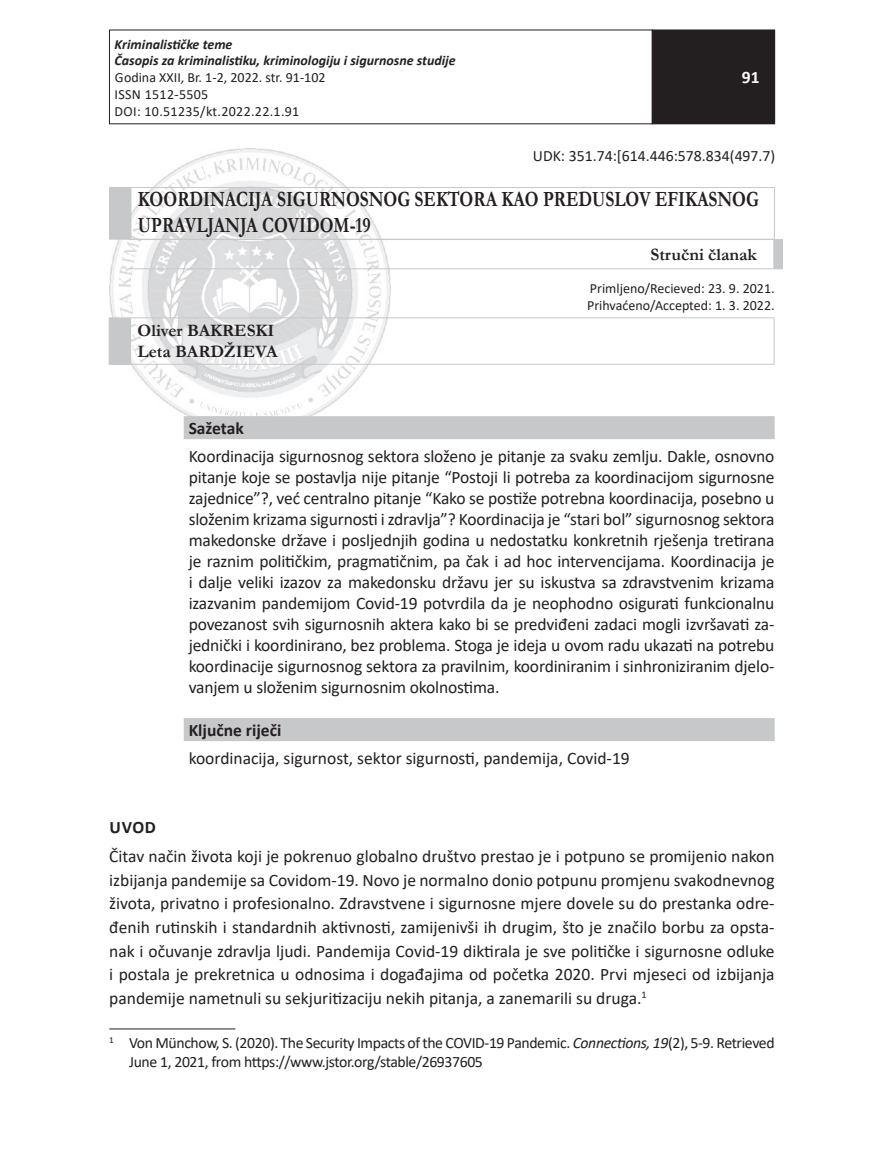
<style>
.page{position:relative;width:874px;height:1166px;background:#fff}
.page>*{position:absolute;margin:0;border:0;box-sizing:border-box;transform-origin:0 0}
.t1{font:700 21.88px/26.2px "Garamond";color:#231f20;scale:.8 1}
.t2{font:17.5px/21px "Calibri";color:#231f20;text-align:justify}
.t3{font:700 17.5px "Garamond";color:#231f20}
.t4{font:700 17.5px "Calibri";color:#231f20}
.t5{font:700 17.5px "Calibri";color:#fff}
.Fusnote{font:15.75px/18.9px "Calibri";letter-spacing:-.025em;color:#231f20}
.Fusnote-2{font:15.75px "Calibri";color:#231f20}
.t6{font:14px "Calibri";color:#231f20}
.t7{font:italic 700 14px "Calibri";color:#231f20}
.t8{font:14px "Calibri";letter-spacing:.02em;color:#231f20}
.s1{font-style:italic}
</style>
<div class="page">
<div style="left:651px;top:30px;width:123px;height:94px;background:#231f20"></div>
<div style="left:651px;top:30px;width:123px;height:94px;border:1px solid #231f20"></div>
<img style="left:109px;top:149px;width:282px;height:283px">
<svg style="left:184px;top:416px;width:590px;height:325px"></svg>
<hr style="left:109px;top:1028px;width:126px;height:1px;background:#231f20">
<div style="left:109px;top:187px;width:22px;height:52px;background:#c7c8ca"></div>
<hr style="left:131px;top:187px;width:643px;height:1px;background:#c7c8ca">
<hr style="left:131px;top:188px;width:1px;height:51px;background:#c7c8ca">
<hr style="left:773px;top:188px;width:1px;height:51px;background:#c7c8ca">
<svg style="left:109px;top:239px;width:21px;height:1px"></svg>
<div style="left:109px;top:318px;width:21px;height:46px;background:#c7c8ca"></div>
<svg style="left:109px;top:317px;width:21px;height:1px"></svg>
<hr style="left:130px;top:317px;width:644px;height:1px;background:#c7c8ca">
<hr style="left:130px;top:318px;width:1px;height:46px;background:#c7c8ca">
<hr style="left:773px;top:318px;width:1px;height:46px;background:#c7c8ca">
<svg style="left:109px;top:364px;width:21px;height:1px"></svg>
<hr style="left:130px;top:364px;width:644px;height:1px;background:#c7c8ca">
<hr style="left:130px;top:239px;width:643px;height:1px;background:#c7c8ca">
<hr style="left:130px;top:268px;width:643px;height:1px;background:#c7c8ca">
<svg style="left:773px;top:239px;width:9px;height:30px"></svg>
<p class="t7" style="left:115px;top:34px;width:119px">Kriminalističke teme</p>
<p class="t7" style="left:115px;top:51px;width:342px">Časopis za kriminalistiku, kriminologiju i sigurnosne studije</p>
<p class="t6" style="left:115px;top:68px;width:212px">Godina XXII, Br. 1-2, 2022. str. 91-102</p>
<p class="t8" style="left:115px;top:85px;width:95px">ISSN 1512-5505</p>
<p class="t8" style="left:115px;top:101px;width:186px">DOI: 10.51235/kt.2022.22.1.91</p>
<p class="t5" style="left:741px;top:65px;width:19px">91</p>
<p class="Fusnote-2" style="left:532px;top:144px;width:244px">UDK: 351.74:[614.446:578.834(497.7)</p>
<p class="t1" style="left:138px;top:186px;width:777px">KOORDINACIJA SIGURNOSNOG SEKTORA KAO PREDUSLOV EFIKASNOG<br>UPRAVLJANJA COVIDOM-19</p>
<p class="t3" style="left:650px;top:242px;width:108px">Stručni članak</p>
<p class="t3" style="left:137px;top:319px;width:138px">Oliver BAKRESKI</p>
<p class="t3" style="left:137px;top:340px;width:141px">Leta BARDŽIEVA</p>
<p class="t6" style="left:589px;top:279px;width:186px">Primljeno/Recieved: 23. 9. 2021.</p>
<p class="t6" style="left:587px;top:296px;width:189px">Prihvaćeno/Accepted: 1. 3. 2022.</p>
<p class="t4" style="left:189px;top:416px;width:57px">Sažetak</p>
<p class="t2" style="left:189px;top:445px;width:587px">Koordinacija sigurnosnog sektora složeno je pitanje za svaku zemlju. Dakle, osnovno pitanje koje se postavlja nije pitanje “Postoji li potreba za koordinacijom sigurnosne zajednice”?, već centralno pitanje “Kako se postiže potrebna koordinacija, posebno u složenim krizama sigurnosti i zdravlja”? Koordinacija je “stari bol” sigurnosnog sektora makedonske države i posljednjih godina u nedostatku konkretnih rješenja tretirana je raznim političkim, pragmatičnim, pa čak i ad hoc intervencijama. Koordinacija je i dalje veliki izazov za makedonsku državu jer su iskustva sa zdravstvenim krizama izazvanim pandemijom Covid-19 potvrdila da je neophodno osigurati funkcionalnu povezanost svih sigurnosnih aktera kako bi se predviđeni zadaci mogli izvršavati za&shy;jednički i koordinirano, bez problema. Stoga je ideja u ovom radu ukazati na potrebu koordinacije sigurnosnog sektora za pravilnim, koordiniranim i sinhroniziranim djelo&shy;vanjem u složenim sigurnosnim okolnostima.</p>
<p class="t4" style="left:189px;top:718px;width:94px">Ključne riječi</p>
<p class="t2" style="left:189px;top:747px;width:442px">koordinacija, sigurnost, sektor sigurnosti, pandemija, Covid-19</p>
<p class="t4" style="left:109px;top:815px;width:48px">UVOD</p>
<p class="t2" style="left:109px;top:844px;width:666px;line-height:23.6px">Čitav način života koji je pokrenuo globalno društvo prestao je i potpuno se promijenio nakon izbijanja pandemije sa Covidom-19. Novo je normalno donio potpunu promjenu svakodnevnog života, privatno i profesionalno. Zdravstvene i sigurnosne mjere dovele su do prestanka odre&shy;đenih rutinskih i standardnih aktivnosti, zamijenivši ih drugim, što je značilo borbu za opsta&shy;nak i očuvanje zdravlja ljudi. Pandemija Covid-19 diktirala je sve političke i sigurnosne odluke i postala je prekretnica u odnosima i događajima od početka 2020. Prvi mjeseci od izbijanja pandemije nametnuli su sekjuritizaciju nekih pitanja, a zanemarili su druga.<sup>1</sup></p>
<p class="Fusnote" style="left:129px;top:1033px;width:646px;text-indent:-20px"><sup>1</sup> Von Münchow, S. (2020). The Security Impacts of the COVID-19 Pandemic. <span class="s1">Connections, 19</span>(2), 5-9. Retrieved<br>June 1, 2021, from https://www.jstor.org/stable/26937605</p>
</div>
